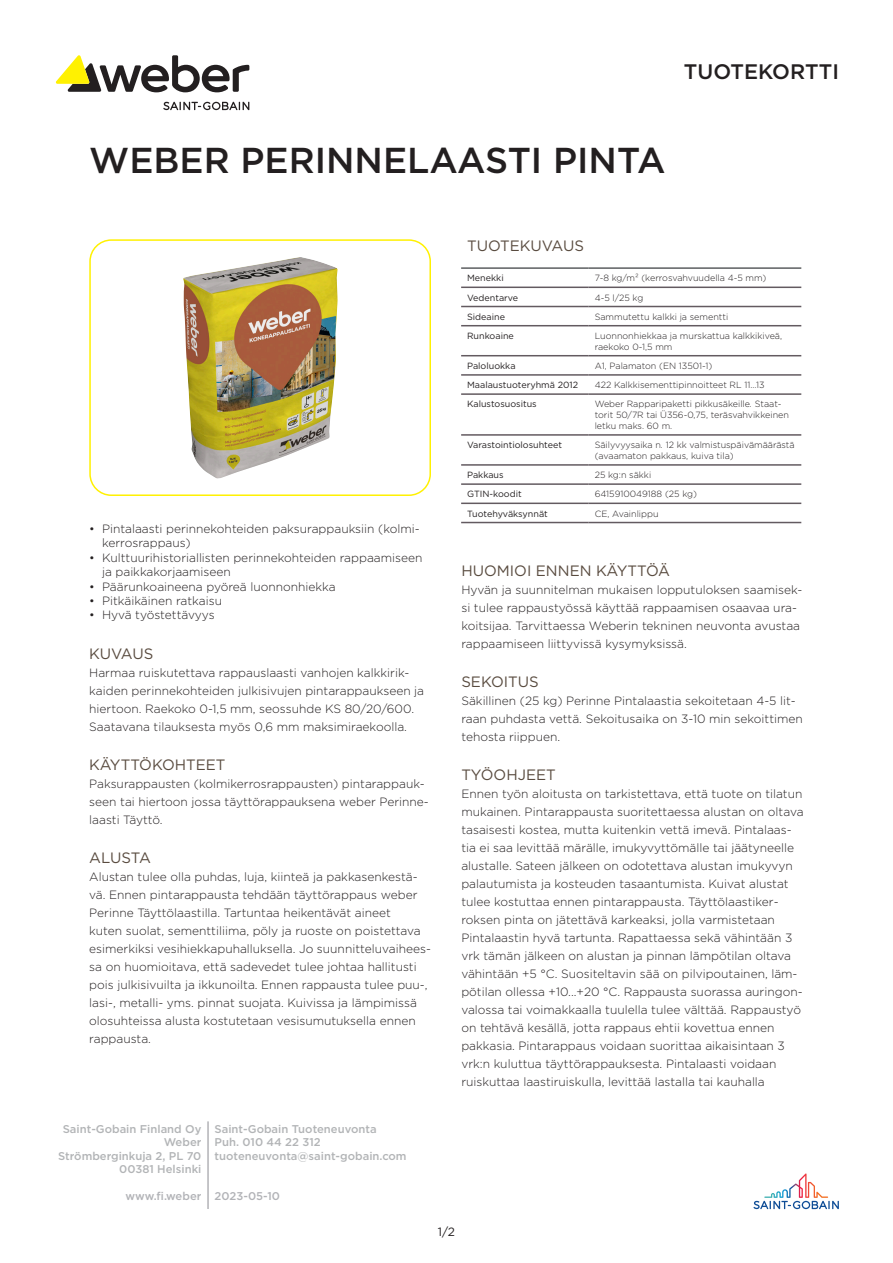
<style>
.page{position:relative;width:893px;height:1263px;background:#fff}
.page>*{position:absolute;margin:0;border:0;box-sizing:border-box;transform-origin:0 0}
.Header_Name{font:500 36px "Gotham";color:#231f20}
.t1{font:500 21px "Gotham";color:#231f20}
.Longname{font:15px "Gotham";color:#594b3f}
.header_1{font:15px "Gotham";color:#594b3f}
.Shortname{font:300 12px/18px "Gotham";color:#231f20}
.t2{font:12px "Gotham";color:#231f20}
.t3{font:500 11.25px/13.5px "Gotham";color:#b2b4b6}
.t4{font:500 11.25px "Gotham";color:#b2b3b7}
.column_2{font:300 9px/10.8px "Gotham";color:#231f20}
.column_1{font:9px "Gotham";color:#231f20}
</style>
<div class="page">
<svg style="left:753px;top:1173px;width:86px;height:36px"></svg>
<svg style="left:163px;top:102px;width:86px;height:8px"></svg>
<svg style="left:55px;top:55px;width:194px;height:37px"></svg>
<hr style="left:207px;top:1121px;width:2px;height:88px;background:#b2b3b7">
<div style="left:89px;top:239px;width:342px;height:257px;border:2px solid #fff101;border-radius:21px"></div>
<hr style="left:461px;top:267px;width:128px;height:2px;background:#5c5f61">
<hr style="left:589px;top:267px;width:212px;height:2px;background:#5c5f61">
<hr style="left:461px;top:287px;width:128px;height:1px;background:#635a60">
<hr style="left:589px;top:287px;width:212px;height:1px;background:#635a60">
<hr style="left:461px;top:306px;width:128px;height:1px;background:#635a60">
<hr style="left:589px;top:306px;width:212px;height:1px;background:#635a60">
<hr style="left:461px;top:325px;width:128px;height:1px;background:#635a60">
<hr style="left:589px;top:325px;width:212px;height:1px;background:#635a60">
<hr style="left:461px;top:355px;width:128px;height:1px;background:#635a60">
<hr style="left:589px;top:355px;width:212px;height:1px;background:#635a60">
<hr style="left:461px;top:374px;width:128px;height:2px;background:#635a60">
<hr style="left:589px;top:374px;width:212px;height:2px;background:#635a60">
<hr style="left:461px;top:393px;width:128px;height:2px;background:#635a60">
<hr style="left:589px;top:393px;width:212px;height:2px;background:#635a60">
<hr style="left:461px;top:434px;width:128px;height:2px;background:#635a60">
<hr style="left:589px;top:434px;width:212px;height:2px;background:#635a60">
<hr style="left:461px;top:464px;width:128px;height:2px;background:#635a60">
<hr style="left:589px;top:464px;width:212px;height:2px;background:#635a60">
<hr style="left:461px;top:483px;width:128px;height:2px;background:#635a60">
<hr style="left:589px;top:483px;width:212px;height:2px;background:#635a60">
<hr style="left:461px;top:503px;width:128px;height:1px;background:#635a60">
<hr style="left:461px;top:522px;width:128px;height:1px;background:#635a60">
<hr style="left:589px;top:503px;width:212px;height:1px;background:#635a60">
<hr style="left:589px;top:522px;width:212px;height:1px;background:#635a60">
<img style="left:183px;top:257px;width:155px;height:221px">
<h2 class="t1" style="left:684px;top:58px;width:157px">TUOTEKORTTI</h2>
<p class="Header_Name" style="left:89px;top:137px;width:578px">WEBER PERINNELAASTI PINTA</p>
<p class="Shortname" style="left:102px;top:521px;width:319px;line-height:14.4px;text-indent:-13px">• Pintalaasti perinnekohteiden paksurappauksiin (kolmi&shy;kerrosrappaus)</p>
<p class="Shortname" style="left:102px;top:550px;width:322px;line-height:14.4px;text-indent:-13px">• Kulttuurihistoriallisten perinnekohteiden rappaamiseen ja paikkakorjaamiseen</p>
<p class="Shortname" style="left:89px;top:577px;width:248px">• Päärunkoaineena pyöreä luonnonhiekka</p>
<p class="Shortname" style="left:89px;top:591px;width:134px">• Pitkäikäinen ratkaisu</p>
<p class="Shortname" style="left:89px;top:606px;width:127px">• Hyvä työstettävyys</p>
<p class="Longname" style="left:89px;top:644px;width:66px">KUVAUS</p>
<p class="Shortname" style="left:89px;top:663px;width:336px">Harmaa ruiskutettava rappauslaasti vanhojen kalkkirik&shy;kaiden perinnekohteiden julkisivujen pintarappaukseen ja hiertoon. Raekoko 0-1,5 mm, seossuhde KS 80/20/600.<br>Saatavana tilauksesta myös 0,6 mm maksimiraekoolla.</p>
<p class="Longname" style="left:89px;top:755px;width:138px">KÄYTTÖKOHTEET</p>
<p class="Shortname" style="left:89px;top:774px;width:341px">Paksurappausten (kolmikerrosrappausten) pintarappauk&shy;seen tai hiertoon jossa täyttörappauksena weber Perinne&shy;laasti Täyttö.</p>
<p class="Longname" style="left:89px;top:848px;width:63px">ALUSTA</p>
<p class="Shortname" style="left:89px;top:868px;width:343px">Alustan tulee olla puhdas, luja, kiinteä ja pakkasenkestä&shy;vä. Ennen pintarappausta tehdään täyttörappaus weber Perinne Täyttölaastilla. Tartuntaa heikentävät aineet<br>kuten suolat, sementtiliima, pöly ja ruoste on poistettava esimerkiksi vesihiekkapuhalluksella. Jo suunnitteluvaihees&shy;sa on huomioitava, että sadevedet tulee johtaa hallitusti pois julkisivuilta ja ikkunoilta. Ennen rappausta tulee puu-, lasi-, metalli- yms. pinnat suojata. Kuivissa ja lämpimissä olosuhteissa alusta kostutetaan vesisumutuksella ennen rappausta.</p>
<p class="header_1" style="left:467px;top:236px;width:118px">TUOTEKUVAUS</p>
<p class="column_1" style="left:467px;top:272px;width:38px">Menekki</p>
<p class="column_2" style="left:595px;top:272px;width:173px">7-8 kg/m² (kerrosvahvuudella 4-5 mm)</p>
<p class="column_1" style="left:467px;top:292px;width:53px">Vedentarve</p>
<p class="column_2" style="left:595px;top:292px;width:50px">4-5 l/25 kg</p>
<p class="column_1" style="left:467px;top:311px;width:39px">Sideaine</p>
<p class="column_2" style="left:595px;top:311px;width:135px">Sammutettu kalkki ja sementti</p>
<p class="column_1" style="left:467px;top:330px;width:48px">Runkoaine</p>
<p class="column_2" style="left:595px;top:330px;width:189px">Luonnonhiekkaa ja murskattua kalkkikiveä, raekoko 0-1,5 mm</p>
<p class="column_1" style="left:467px;top:360px;width:50px">Paloluokka</p>
<p class="column_2" style="left:595px;top:360px;width:119px">A1, Palamaton (EN 13501-1)</p>
<p class="column_1" style="left:467px;top:379px;width:112px">Maalaustuoteryhmä 2012</p>
<p class="column_2" style="left:595px;top:379px;width:171px">422 Kalkkisementtipinnoitteet RL 11…13</p>
<p class="column_1" style="left:467px;top:398px;width:71px">Kalustosuositus</p>
<p class="column_2" style="left:595px;top:398px;width:196px">Weber Rapparipaketti pikkusäkeille. Staat&shy;torit 50/7R tai Ü356-0,75, teräsvahvikkeinen letku maks. 60 m.</p>
<p class="column_1" style="left:467px;top:439px;width:96px">Varastointiolosuhteet</p>
<p class="column_2" style="left:595px;top:439px;width:201px">Säilyvyysaika n. 12 kk valmistuspäivämäärästä (avaamaton pakkaus, kuiva tila)</p>
<p class="column_1" style="left:467px;top:469px;width:38px">Pakkaus</p>
<p class="column_2" style="left:595px;top:469px;width:58px">25 kg:n säkki</p>
<p class="column_1" style="left:467px;top:488px;width:56px">GTIN-koodit</p>
<p class="column_2" style="left:595px;top:488px;width:104px">6415910049188 (25 kg)</p>
<p class="column_1" style="left:467px;top:508px;width:82px">Tuotehyväksynnät</p>
<p class="column_2" style="left:595px;top:508px;width:65px">CE, Avainlippu</p>
<p class="Longname" style="left:461px;top:561px;width:210px">HUOMIOI ENNEN KÄYTTÖÄ</p>
<p class="Shortname" style="left:461px;top:580px;width:342px">Hyvän ja suunnitelman mukaisen lopputuloksen saamisek&shy;si tulee rappaustyössä käyttää rappaamisen osaavaa ura&shy;koitsijaa. Tarvittaessa Weberin tekninen neuvonta avustaa rappaamiseen liittyvissä kysymyksissä.</p>
<p class="Longname" style="left:461px;top:672px;width:79px">SEKOITUS</p>
<p class="Shortname" style="left:461px;top:691px;width:343px">Säkillinen (25 kg) Perinne Pintalaastia sekoitetaan 4-5 lit&shy;raan puhdasta vettä. Sekoitusaika on 3-10 min sekoittimen tehosta riippuen.</p>
<p class="Longname" style="left:461px;top:765px;width:96px">TYÖOHJEET</p>
<p class="Shortname" style="left:461px;top:785px;width:344px">Ennen työn aloitusta on tarkistettava, että tuote on tilatun mukainen. Pintarappausta suoritettaessa alustan on oltava tasaisesti kostea, mutta kuitenkin vettä imevä. Pintalaas&shy;tia ei saa levittää märälle, imukyvyttömälle tai jäätyneelle alustalle. Sateen jälkeen on odotettava alustan imukyvyn palautumista ja kosteuden tasaantumista. Kuivat alustat tulee kostuttaa ennen pintarappausta. Täyttölaastiker&shy;roksen pinta on jätettävä karkeaksi, jolla varmistetaan Pintalaastin hyvä tartunta. Rapattaessa sekä vähintään 3 vrk tämän jälkeen on alustan ja pinnan lämpötilan oltava vähintään +5 °C. Suositeltavin sää on pilvipoutainen, läm&shy;pötilan ollessa +10...+20 °C. Rappausta suorassa auringon&shy;valossa tai voimakkaalla tuulella tulee välttää. Rappaustyö on tehtävä kesällä, jotta rappaus ehtii kovettua ennen pakkasia. Pintarappaus voidaan suorittaa aikaisintaan 3 vrk:n kuluttua täyttörappauksesta. Pintalaasti voidaan ruiskuttaa laastiruiskulla, levittää lastalla tai kauhalla</p>
<p class="t3" style="left:58px;top:1122px;width:145px;text-align:right">Saint-Gobain Finland Oy<br>Weber<br>Strömberginkuja 2, PL 70<br>00381 Helsinki</p>
<p class="t4" style="left:126px;top:1189px;width:77px">www.fi.weber</p>
<p class="t3" style="left:215px;top:1122px;width:194px">Saint-Gobain Tuoteneuvonta<br>Puh. 010 44 22 312 tuoteneuvonta@saint-gobain.com</p>
<p class="t4" style="left:215px;top:1189px;width:67px">2023-05-10</p>
<p class="t2" style="left:438px;top:1224px;width:19px">1/2</p>
</div>
